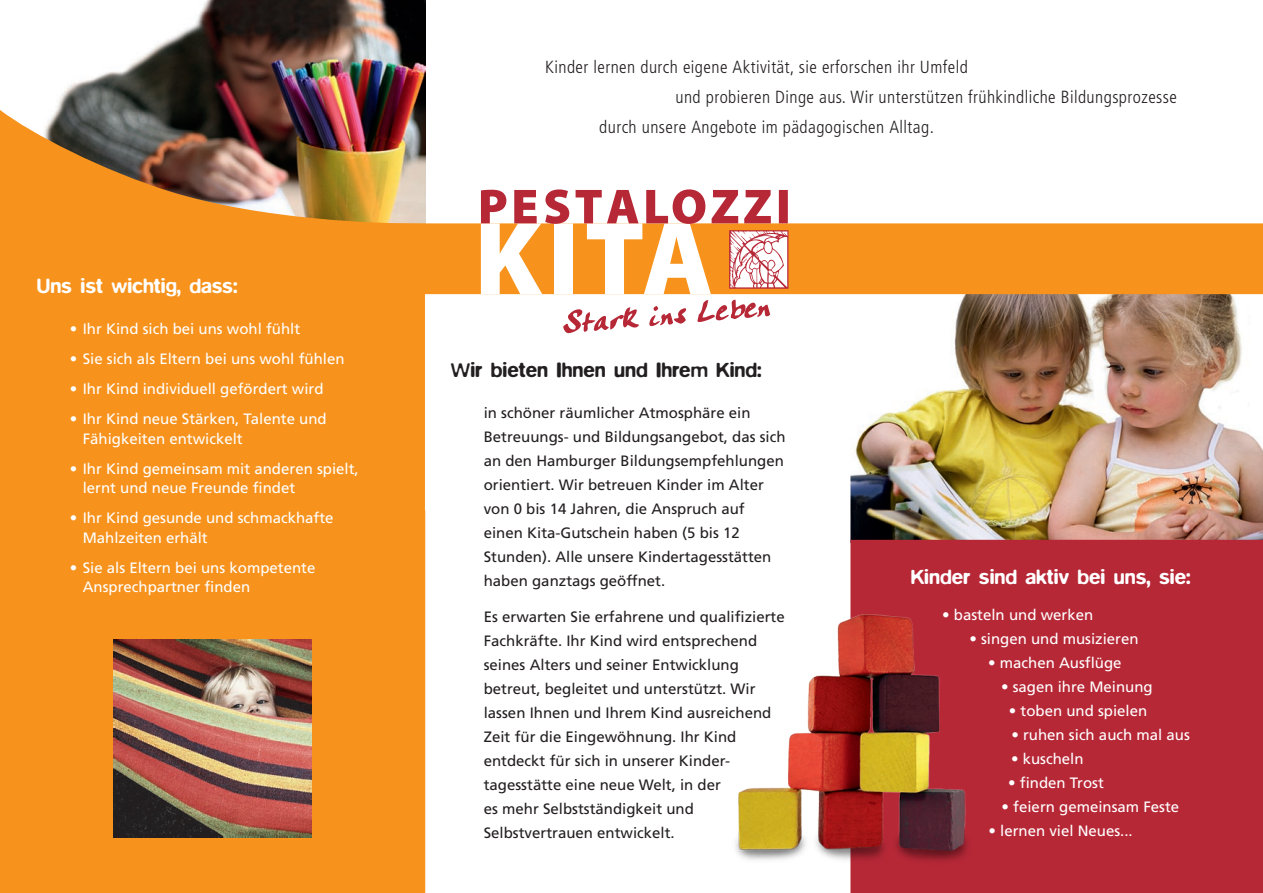
<style>
.page{position:relative;width:1263px;height:893px;background:#fff}
.page>*{position:absolute;margin:0;border:0;box-sizing:border-box;transform-origin:0 0}
.t1{font:500 21px "Blur";color:#fff}
.t2{font:500 21px "Blur";color:#231f20}
.t3{font:300 condensed 17.55px "Frutiger";letter-spacing:.025em;color:#231f20}
.t4{font:15px/24px "Frutiger";color:#231f20}
.t5{font:15px/19.5px "Frutiger";color:#fff}
</style>
<div class="page">
<img style="left:61px;top:0;width:364px;height:97px">
<div style="left:0;top:510px;width:425px;height:383px;background:#f7931d"></div>
<img style="left:850px;top:294px;width:413px;height:246px">
<div style="left:234px;top:223px;width:1029px;height:71px;background:#f7931d"></div>
<div style="left:850px;top:540px;width:413px;height:353px;background:#b72837"></div>
<img style="left:0;top:97px;width:425px;height:413px">
<img style="left:113px;top:639px;width:199px;height:198px">
<img style="left:735px;top:601px;width:233px;height:292px">
<div style="left:554px;top:223px;width:19px;height:71px;background:#fff"></div>
<svg style="left:481px;top:189px;width:88px;height:105px"></svg>
<svg style="left:576px;top:189px;width:211px;height:105px"></svg>
<div style="left:779px;top:190px;width:9px;height:33px;background:#b72837"></div>
<svg style="left:563px;top:307px;width:76px;height:26px"></svg>
<svg style="left:649px;top:306px;width:37px;height:20px"></svg>
<svg style="left:697px;top:300px;width:73px;height:22px"></svg>
<h1 class="t1" style="left:37px;top:273px;width:202px">Uns ist wichtig, dass:</h1>
<p class="t5" style="left:70px;top:319px;width:232px">• Ihr Kind sich bei uns wohl fühlt</p>
<p class="t5" style="left:70px;top:349px;width:276px">• Sie sich als Eltern bei uns wohl fühlen</p>
<p class="t5" style="left:70px;top:379px;width:255px">• Ihr Kind individuell gefördert wird</p>
<p class="t5" style="left:83px;top:409px;width:245px;text-indent:-13px">• Ihr Kind neue Stärken, Talente und<br>Fähigkeiten entwickelt</p>
<p class="t5" style="left:83px;top:459px;width:277px;text-indent:-13px">• Ihr Kind gemeinsam mit anderen spielt, lernt und neue Freunde findet</p>
<p class="t5" style="left:83px;top:508px;width:252px;text-indent:-13px">• Ihr Kind gesunde und schmackhafte<br>Mahlzeiten erhält</p>
<p class="t5" style="left:83px;top:558px;width:234px;text-indent:-13px">• Sie als Eltern bei uns kompetente<br>Ansprechpartner finden</p>
<p class="t3" style="left:545px;top:57px;width:424px">Kinder lernen durch eigene Aktivität, sie erforschen ihr Umfeld</p>
<p class="t3" style="left:675px;top:87px;width:503px">und probieren Dinge aus. Wir unterstützen frühkindliche Bildungsprozesse</p>
<p class="t3" style="left:599px;top:117px;width:336px">durch unsere Angebote im pädagogischen Alltag.</p>
<h1 class="t2" style="left:451px;top:358px;width:312px">Wir bieten Ihnen und Ihrem Kind:</h1>
<p class="t4" style="left:484px;top:400px;width:303px">in schöner räumlicher Atmosphäre ein Betreuungs- und Bildungsangebot, das sich an den Hamburger Bildungsempfehlungen orientiert. Wir betreuen Kinder im Alter von 0 bis 14 Jahren, die Anspruch auf einen Kita-Gutschein haben (5 bis 12<br>Stunden). Alle unsere Kindertagesstätten haben ganztags geöffnet.</p>
<p class="t4" style="left:484px;top:604px;width:302px">Es erwarten Sie erfahrene und qualifizierte Fachkräfte. Ihr Kind wird entsprechend seines Alters und seiner Entwicklung betreut, begleitet und unterstützt. Wir lassen Ihnen und Ihrem Kind ausreichend Zeit für die Eingewöhnung. Ihr Kind entdeckt für sich in unserer Kinder&shy;tagesstätte eine neue Welt, in der<br>es mehr Selbstständigkeit und Selbstvertrauen entwickelt.</p>
<h1 class="t1" style="left:911px;top:565px;width:281px">Kinder sind aktiv bei uns, sie:</h1>
<p class="t5" style="left:942px;top:605px;width:152px">• basteln und werken</p>
<p class="t5" style="left:969px;top:629px;width:171px">• singen und musizieren</p>
<p class="t5" style="left:988px;top:653px;width:135px">• machen Ausflüge</p>
<p class="t5" style="left:1001px;top:677px;width:153px">• sagen ihre Meinung</p>
<p class="t5" style="left:1009px;top:701px;width:140px">• toben und spielen</p>
<p class="t5" style="left:1011px;top:725px;width:180px">• ruhen sich auch mal aus</p>
<p class="t5" style="left:1011px;top:749px;width:74px">• kuscheln</p>
<p class="t5" style="left:1008px;top:773px;width:97px">• finden Trost</p>
<p class="t5" style="left:1002px;top:797px;width:179px">• feiern gemeinsam Feste</p>
<p class="t5" style="left:988px;top:821px;width:146px">• lernen viel Neues...</p>
</div>
